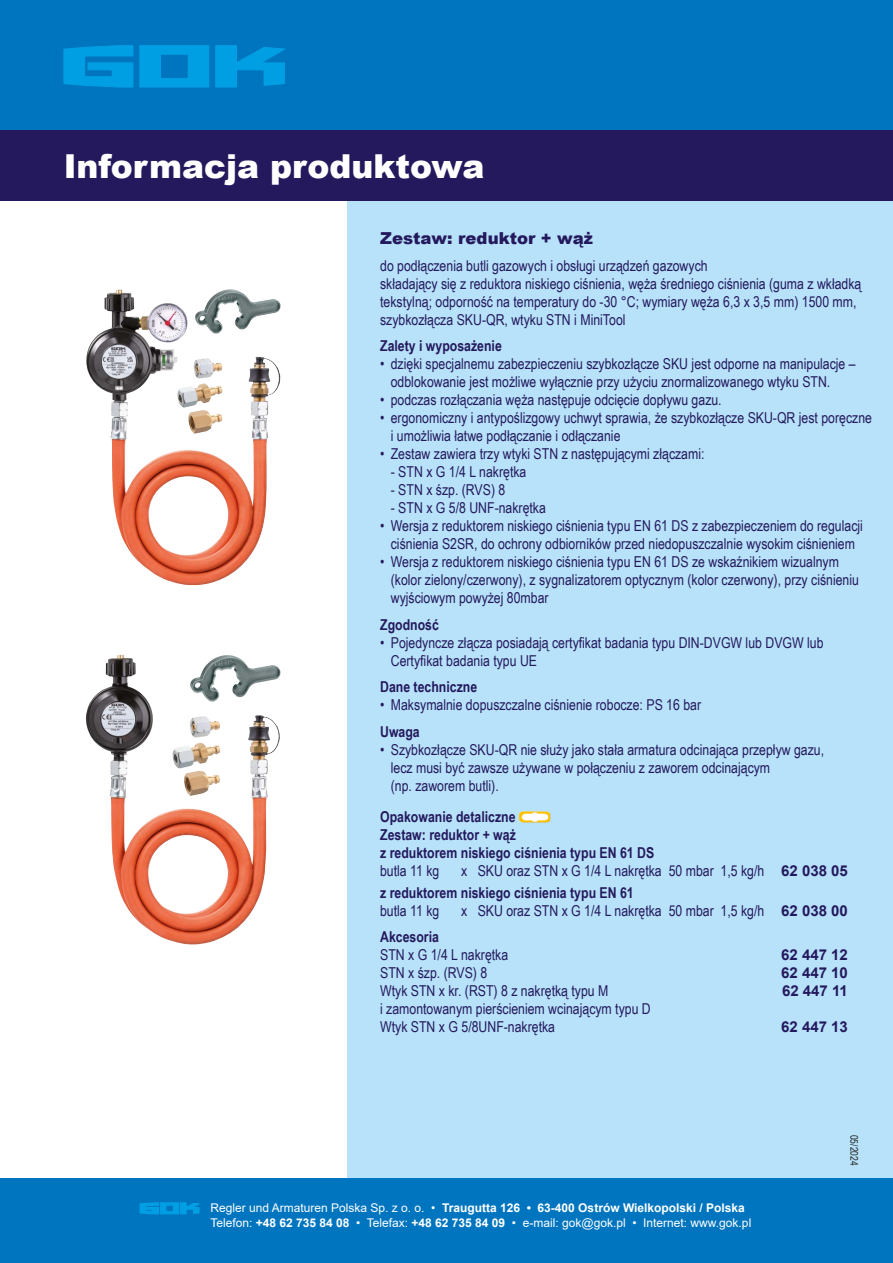
<style>
.page{position:relative;width:893px;height:1263px;background:#fff}
.page>*{position:absolute;margin:0;border:0;box-sizing:border-box;transform-origin:0 0}
.t1{font:900 33px "Arial";color:#fff}
.t2{font:900 16.5px "Arial";color:#24195d}
.t3{font:15px/18px "Arial Narrow";color:#24195d}
.t4{font:700 15px/18px "Arial Narrow";color:#24195d}
.t5{font:700 15px "Arial";color:#24195d}
.t6{font:12px/15.3px "Arial";color:#fff}
.t7{font:10.5px "Arial Narrow";color:#282827}
.s1{font-family:"Arial";font-weight:700}
.s2{font-weight:700}
</style>
<div class="page">
<div style="left:0;top:0;width:893px;height:194px;background:#0075bf"></div>
<div style="left:347px;top:198px;width:546px;height:980px;background:#b7e2fa"></div>
<div style="left:0;top:130px;width:893px;height:70px;background:#24195d"></div>
<svg style="left:215px;top:46px;width:70px;height:41px"></svg>
<svg style="left:64px;top:45px;width:69px;height:42px"></svg>
<svg style="left:140px;top:45px;width:69px;height:42px"></svg>
<div style="left:0;top:1178px;width:893px;height:85px;background:#0075bf"></div>
<img style="left:519px;top:811px;width:31px;height:12px">
<img style="left:86px;top:289px;width:191px;height:296px">
<img style="left:86px;top:655px;width:194px;height:289px">
<svg style="left:140px;top:1203px;width:59px;height:11px"></svg>
<h1 class="t1" style="left:64px;top:142px;width:422px">Informacja produktowa</h1>
<p class="t2" style="left:380px;top:226px;width:214px">Zestaw: reduktor + wąż</p>
<p class="t3" style="left:380px;top:256px;width:483px">do podłączenia butli gazowych i obsługi urządzeń gazowych<br>składający się z reduktora niskiego ciśnienia, węża średniego ciśnienia (guma z wkładką tekstylną; odporność na temperatury do -30 °C; wymiary węża 6,3 x 3,5 mm) 1500 mm, szybkozłącza SKU-QR, wtyku STN i MiniTool</p>
<p class="t4" style="left:380px;top:336px;width:123px">Zalety i wyposażenie</p>
<p class="t3" style="left:391px;top:354px;width:466px;text-indent:-11px">• dzięki specjalnemu zabezpieczeniu szybkozłącze SKU jest odporne na manipulacje – odblokowanie jest możliwe wyłącznie przy użyciu znormalizowanego wtyku STN.</p>
<p class="t3" style="left:380px;top:390px;width:343px">• podczas rozłączania węża następuje odcięcie dopływu gazu.</p>
<p class="t3" style="left:391px;top:408px;width:483px;text-indent:-11px">• ergonomiczny i antypoślizgowy uchwyt sprawia, że szybkozłącze SKU-QR jest poręczne i umożliwia łatwe podłączanie i odłączanie</p>
<p class="t3" style="left:380px;top:444px;width:326px">• Zestaw zawiera trzy wtyki STN z następującymi złączami:</p>
<p class="t3" style="left:391px;top:462px;width:137px">- STN x G 1/4 L nakrętka</p>
<p class="t3" style="left:391px;top:480px;width:116px">- STN x śzp. (RVS) 8</p>
<p class="t3" style="left:391px;top:498px;width:157px">- STN x G 5/8 UNF-nakrętka</p>
<p class="t3" style="left:380px;top:516px;width:484px;text-align:center">• Wersja z reduktorem niskiego ciśnienia typu EN 61 DS z zabezpieczeniem do regulacji ciśnienia S2SR, do ochrony odbiorników przed niedopuszczalnie wysokim ciśnieniem</p>
<p class="t3" style="left:391px;top:552px;width:470px;text-indent:-11px">• Wersja z reduktorem niskiego ciśnienia typu EN 61 DS ze wskaźnikiem wizualnym (kolor zielony/czerwony), z sygnalizatorem optycznym (kolor czerwony), przy ciśnieniu wyjściowym powyżej 80mbar</p>
<p class="t4" style="left:380px;top:615px;width:60px">Zgodność</p>
<p class="t3" style="left:391px;top:633px;width:434px;text-indent:-11px">• Pojedyncze złącza posiadają certyfikat badania typu DIN-DVGW lub DVGW lub<br>Certyfikat badania typu UE</p>
<p class="t4" style="left:380px;top:677px;width:99px">Dane techniczne</p>
<p class="t3" style="left:380px;top:695px;width:323px">• Maksymalnie dopuszczalne ciśnienie robocze: PS 16 bar</p>
<p class="t4" style="left:380px;top:722px;width:41px">Uwaga</p>
<p class="t3" style="left:391px;top:740px;width:435px;text-indent:-11px">• Szybkozłącze SKU-QR nie służy jako stała armatura odcinająca przepływ gazu, lecz musi być zawsze używane w połączeniu z zaworem odcinającym<br>(np. zaworem butli).</p>
<p class="t4" style="left:380px;top:806px;width:276px">Opakowanie detaliczne<br>Zestaw: reduktor + wąż<br>z reduktorem niskiego ciśnienia typu EN 61 DS</p>
<p class="t3" style="left:380px;top:861px;width:61px">butla 11 kg</p>
<p class="t3" style="left:380px;top:859px;width:469px;line-height:22.2px;text-indent:81px">x SKU oraz STN x G 1/4 L nakrętka 50 mbar 1,5 kg/h <span class="s1">62 038 05 </span><span class="s2">z reduktorem niskiego ciśnienia typu EN 61</span></p>
<p class="t3" style="left:380px;top:901px;width:61px">butla 11 kg</p>
<p class="t3" style="left:461px;top:901px;width:388px">x SKU oraz STN x G 1/4 L nakrętka 50 mbar 1,5 kg/h <span class="s1">62 038 00</span></p>
<p class="t4" style="left:380px;top:927px;width:60px">Akcesoria</p>
<p class="t3" style="left:380px;top:945px;width:130px">STN x G 1/4 L nakrętka</p>
<p class="t5" style="left:781px;top:944px;width:68px">62 447 12</p>
<p class="t3" style="left:380px;top:963px;width:109px">STN x śzp. (RVS) 8</p>
<p class="t5" style="left:781px;top:962px;width:68px">62 447 10</p>
<p class="t3" style="left:380px;top:981px;width:230px">Wtyk STN x kr. (RST) 8 z nakrętką typu M</p>
<p class="t5" style="left:782px;top:980px;width:67px">62 447 11</p>
<p class="t3" style="left:380px;top:999px;width:272px">i zamontowanym pierścieniem wcinającym typu D<br>Wtyk STN x G 5/8UNF-nakrętka</p>
<p class="t5" style="left:781px;top:1016px;width:68px">62 447 13</p>
<p class="t6" style="left:210px;top:1199px;width:542px">Regler und Armaturen Polska Sp. z o. o. • <span class="s2">Traugutta 126 • 63-400 Ostrów Wielkopolski / Polska<br></span>Telefon: <span class="s2">+48 62 735 84 08</span> • Telefax: <span class="s2">+48 62 735 84 09</span> • e-mail: gok@gok.pl • Internet: www.gok.pl</p>
<p class="t7" style="left:862px;top:1135px;width:33px;rotate:90deg">05/2024</p>
</div>
